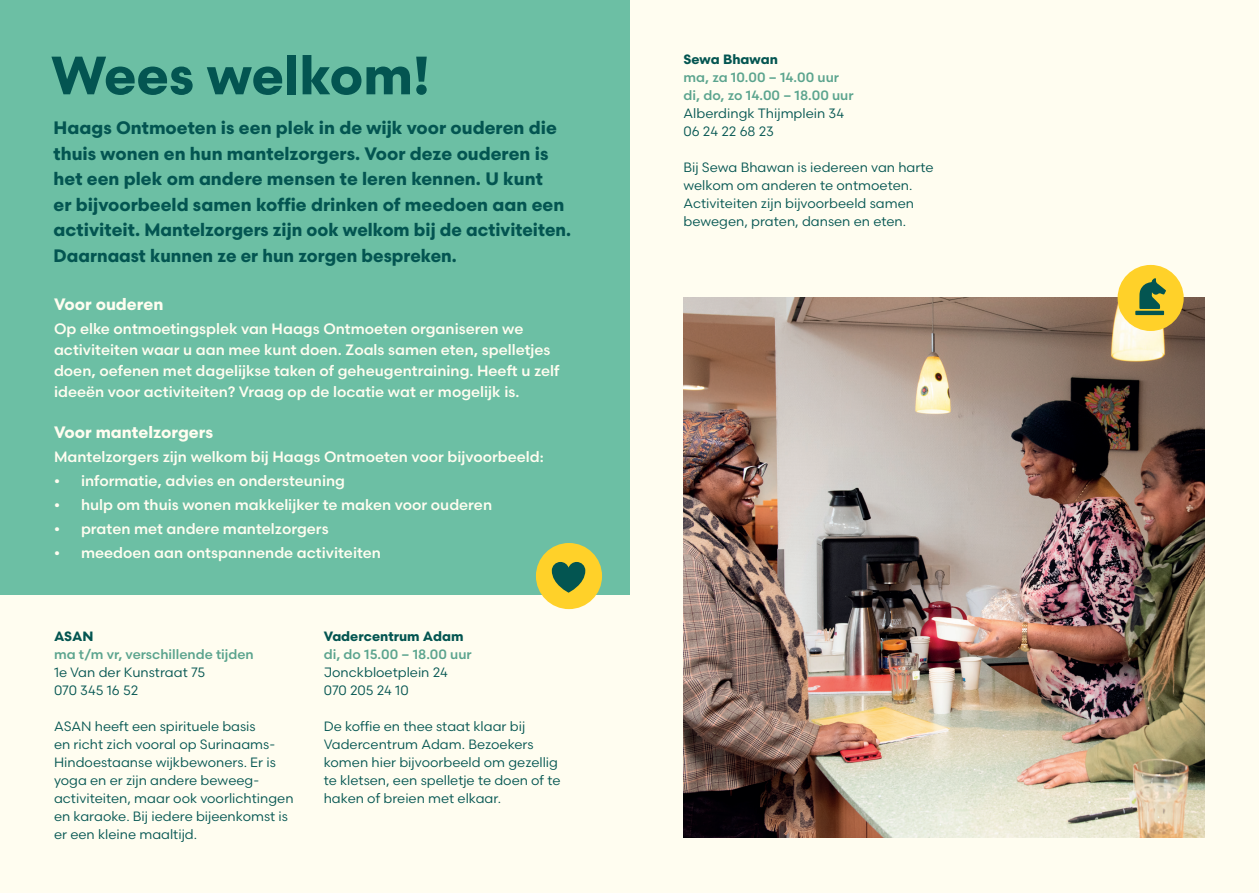
<style>
.page{position:relative;width:1259px;height:893px;background:#fffdf0}
.page>*{position:absolute;margin:0;border:0;box-sizing:border-box;transform-origin:0 0}
.t1{font:700 53.85px "Scandia";color:#035551}
.t2{font:700 18px/25.5px "Scandia";color:#035551}
.t3{font:700 16.5px "Scandia";color:#fffdf0}
.t4{font:500 15px/21px "Scandia";color:#fffdf0}
.t5{font:13.5px/18px "Scandia";color:#035551}
.t6{font:500 13.5px/18px "Scandia";color:#5ba48e}
.t7{font:700 13.5px "Scandia";color:#035551}
</style>
<div class="page">
<img style="left:683px;top:298px;width:522px;height:539px">
<div style="left:1117px;top:265px;width:66px;height:66px;background:#ffd129;border-radius:50%"></div>
<svg style="left:1135px;top:278px;width:31px;height:37px"></svg>
<div style="left:0;top:0;width:629px;height:594px;background:#6cbfa4"></div>
<div style="left:536px;top:543px;width:66px;height:66px;background:#ffd129;border-radius:50%"></div>
<svg style="left:552px;top:562px;width:33px;height:31px"></svg>
<h1 class="t1" style="left:51px;top:41px;width:381px">Wees welkom!</h1>
<p class="t2" style="left:54px;top:115px;width:519px">Haags Ontmoeten is een plek in de wijk voor ouderen die thuis wonen en hun mantelzorgers. Voor deze ouderen is het een plek om andere mensen te leren kennen. U kunt<br>er bijvoorbeeld samen koffie drinken of meedoen aan een activiteit. Mantelzorgers zijn ook welkom bij de activiteiten.<br>Daarnaast kunnen ze er hun zorgen bespreken.</p>
<p class="t3" style="left:54px;top:294px;width:111px">Voor ouderen</p>
<p class="t4" style="left:54px;top:318px;width:507px">Op elke ontmoetingsplek van Haags Ontmoeten organiseren we activiteiten waar u aan mee kunt doen. Zoals samen eten, spelletjes doen, oefenen met dagelijkse taken of geheugentraining. Heeft u zelf ideeën voor activiteiten? Vraag op de locatie wat er mogelijk is.</p>
<p class="t3" style="left:54px;top:422px;width:161px">Voor mantelzorgers</p>
<p class="t4" style="left:54px;top:446px;width:491px">Mantelzorgers zijn welkom bij Haags Ontmoeten voor bijvoorbeeld:</p>
<p class="t4" style="left:54px;top:470px;width:293px">• informatie, advies en ondersteuning</p>
<p class="t4" style="left:54px;top:494px;width:439px">• hulp om thuis wonen makkelijker te maken voor ouderen</p>
<p class="t4" style="left:54px;top:518px;width:276px">• praten met andere mantelzorgers</p>
<p class="t4" style="left:54px;top:542px;width:328px">• meedoen aan ontspannende activiteiten</p>
<p class="t7" style="left:54px;top:628px;width:41px">ASAN</p>
<p class="t6" style="left:54px;top:645px;width:201px">ma t/m vr, verschillende tijden</p>
<p class="t5" style="left:54px;top:663px;width:153px">1e Van der Kunstraat 75<br>070 345 16 52</p>
<p class="t5" style="left:54px;top:717px;width:241px">ASAN heeft een spirituele basis<br>en richt zich vooral op Surinaams-Hindoestaanse wijkbewoners. Er is yoga en er zijn andere beweeg&shy;activiteiten, maar ook voorlichtingen en karaoke. Bij iedere bijeenkomst is er een kleine maaltijd.</p>
<p class="t7" style="left:324px;top:628px;width:141px">Vadercentrum Adam</p>
<p class="t6" style="left:324px;top:645px;width:149px">di, do 15.00 – 18.00 uur</p>
<p class="t5" style="left:324px;top:663px;width:126px">Jonckbloetplein 24<br>070 205 24 10</p>
<p class="t5" style="left:324px;top:717px;width:238px">De koffie en thee staat klaar bij<br>Vadercentrum Adam. Bezoekers komen hier bijvoorbeeld om gezellig te kletsen, een spelletje te doen of te haken of breien met elkaar.</p>
<p class="t7" style="left:683px;top:51px;width:96px">Sewa Bhawan</p>
<p class="t6" style="left:683px;top:68px;width:172px">ma, za 10.00 – 14.00 uur di, do, zo 14.00 – 18.00 uur</p>
<p class="t5" style="left:683px;top:104px;width:162px">Alberdingk Thijmplein 34<br>06 24 22 68 23</p>
<p class="t5" style="left:683px;top:158px;width:252px">Bij Sewa Bhawan is iedereen van harte welkom om anderen te ontmoeten.<br>Activiteiten zijn bijvoorbeeld samen bewegen, praten, dansen en eten.</p>
</div>
